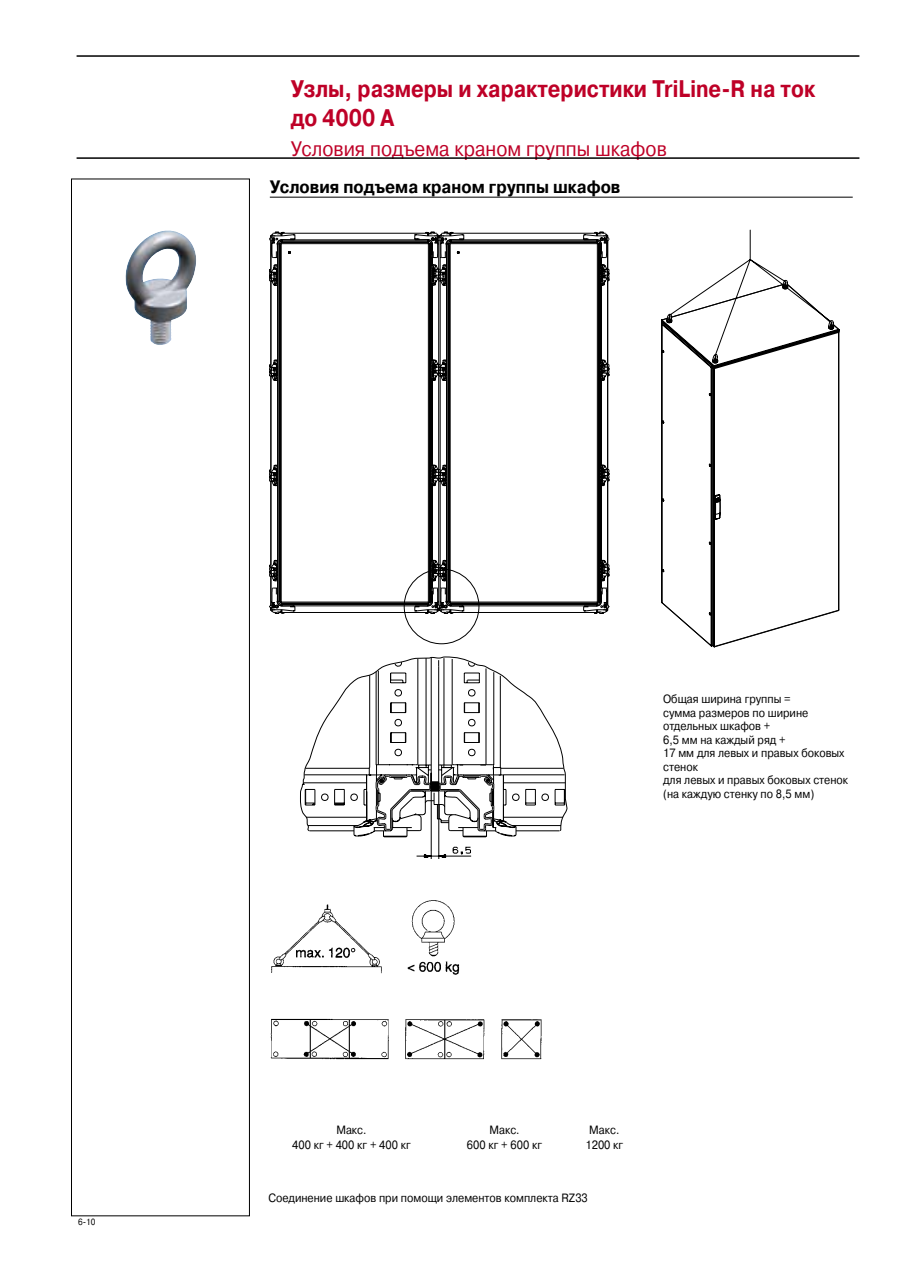
<style>
.page{position:relative;width:919px;height:1263px;background:#fff}
.page>*{position:absolute;margin:0;border:0;box-sizing:border-box;transform-origin:0 0}
.t1{font:700 24px/28.8px "Pragmatica C";color:#be0027;scale:.85 1}
.t2{font:21px "Pragmatica C";color:#be0027;scale:.9 1}
.t3{font:700 18px "Pragmatica C";color:#000;scale:.9 1}
.t4{font:12px/13.5px "Pragmatica C";color:#000;text-align:center;scale:.9 1}
.t5{font:9px "Pragmatica C";color:#000;scale:.9 1}
</style>
<div class="page">
<hr style="left:270px;top:197px;width:582px;height:1px;background:#000">
<svg style="left:714px;top:230px;width:74px;height:54px"></svg>
<svg style="left:661px;top:284px;width:178px;height:363px"></svg>
<img style="left:270px;top:900px;width:272px;height:160px">
<div style="left:71px;top:179px;width:179px;height:1037px;border:1px solid #000"></div>
<img style="left:125px;top:230px;width:71px;height:115px">
<svg style="left:271px;top:232px;width:167px;height:370px"></svg>
<svg style="left:269px;top:264px;width:147px;height:317px"></svg>
<svg style="left:416px;top:234px;width:193px;height:625px"></svg>
<svg style="left:308px;top:831px;width:257px;height:27px"></svg>
<svg style="left:300px;top:569px;width:267px;height:262px"></svg>
<hr style="left:77px;top:55px;width:782px;height:2px;background:#000">
<hr style="left:77px;top:157px;width:782px;height:2px;background:#000">
<p class="t1" style="left:291px;top:75px;width:618px">Узлы, размеры и характеристики TriLine-R на ток до 4000 A</p>
<p class="t2" style="left:291px;top:137px;width:419px">Условия подъема краном группы шкафов</p>
<p class="t3" style="left:270px;top:176px;width:391px">Условия подъема краном группы шкафов</p>
<p class="t5" style="left:78px;top:1216px;width:21px">6-10</p>
<p class="t4" style="left:663px;top:692px;width:207px;text-align:left">Общая ширина группы =<br>сумма размеров по ширине отдельных шкафов +<br>6,5 мм на каждый ряд +<br>17 мм для левых и правых боковых стенок<br>для левых и правых боковых стенок (на каждую стенку по 8,5 мм)</p>
<p class="t4" style="left:292px;top:1123px;width:133px;line-height:14.4px">Макс.<br>400 кг + 400 кг + 400 кг</p>
<p class="t4" style="left:467px;top:1123px;width:85px;line-height:14.4px">Макс.<br>600 кг + 600 кг</p>
<p class="t4" style="left:585px;top:1123px;width:43px;line-height:14.4px">Макс.<br>1200 кг</p>
<p class="t4" style="left:268px;top:1191px;width:356px">Соединение шкафов при помощи элементов комплекта RZ33</p>
</div>
